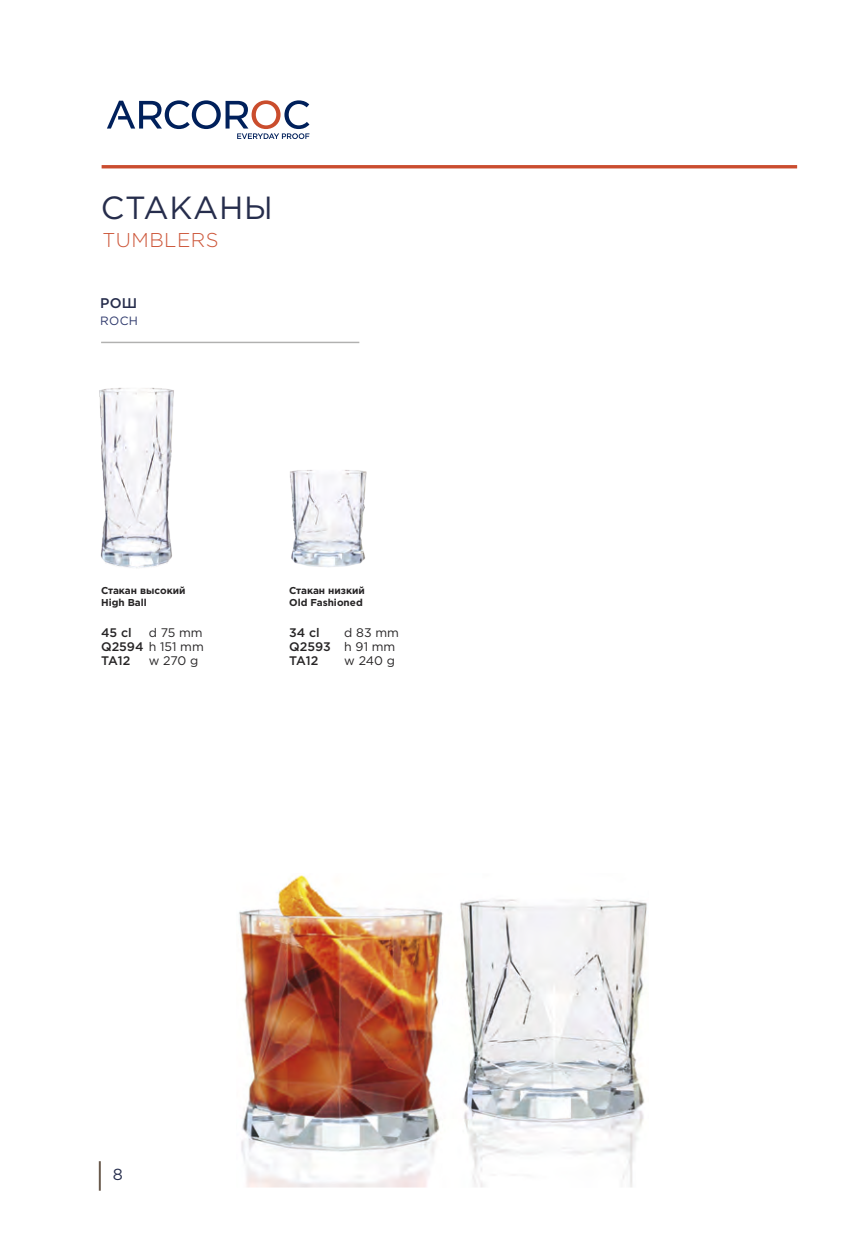
<style>
.page{position:relative;width:868px;height:1248px;background:#fff}
.page>*{position:absolute;margin:0;border:0;box-sizing:border-box;transform-origin:0 0}
.t1{font:32px "Gotham Pro";letter-spacing:.02em;color:#262d4c}
.t2{font:300 20px "Gotham Pro";letter-spacing:.02em;color:#cd573a}
.t3{font:16px "Gotham Pro";color:#262d4c}
.t4{font:500 14px "Gotham Pro";color:#262d4c}
.Стиль_абзаца_2{font:12.4px "Gotham Pro";color:#262425}
.Стиль_абзаца_2-2{font:500 12.4px "Gotham Pro";color:#262425}
.t5{font:12px "Gotham Pro";color:#2e396c}
.Стиль_абзаца_2-3{font:700 10px/12px "Gotham Pro";color:#262425}
.s1{font-weight:500}
</style>
<div class="page">
<hr style="left:99px;top:1161px;width:2px;height:29px;background:#695a4d">
<hr style="left:101px;top:341px;width:258px;height:2px;background:#b1b1b0">
<img style="left:99px;top:387px;width:75px;height:181px">
<svg style="left:107px;top:100px;width:202px;height:39px"></svg>
<hr style="left:102px;top:165px;width:695px;height:3px;background:#ca4d2f">
<img style="left:239px;top:875px;width:408px;height:312px">
<img style="left:290px;top:470px;width:77px;height:97px">
<p class="t1" style="left:101px;top:189px;width:173px">СТАКАНЫ</p>
<p class="t2" style="left:103px;top:228px;width:117px">TUMBLERS</p>
<p class="t4" style="left:100px;top:295px;width:39px">РОШ</p>
<p class="t5" style="left:100px;top:314px;width:39px">ROCH</p>
<p class="Стиль_абзаца_2-3" style="left:101px;top:584px;width:86px">Стакан высокий</p>
<p class="Стиль_абзаца_2-3" style="left:101px;top:596px;width:47px">High Ball</p>
<p class="Стиль_абзаца_2-2" style="left:101px;top:625px;width:32px">45 cl</p>
<p class="Стиль_абзаца_2" style="left:101px;top:639px;width:104px"><span class="s1">Q2594</span> h 151 mm</p>
<p class="Стиль_абзаца_2-2" style="left:101px;top:653px;width:31px">TA12</p>
<p class="Стиль_абзаца_2" style="left:149px;top:625px;width:55px">d 75 mm</p>
<p class="Стиль_абзаца_2" style="left:149px;top:653px;width:51px">w 270 g</p>
<p class="Стиль_абзаца_2-3" style="left:289px;top:584px;width:77px">Стакан низкий<br>Old Fashioned</p>
<p class="Стиль_абзаца_2-2" style="left:289px;top:625px;width:32px">34 cl</p>
<p class="Стиль_абзаца_2-2" style="left:289px;top:639px;width:43px">Q2593</p>
<p class="Стиль_абзаца_2-2" style="left:289px;top:653px;width:31px">TA12</p>
<p class="Стиль_абзаца_2" style="left:344px;top:625px;width:56px">d 83 mm</p>
<p class="Стиль_абзаца_2" style="left:344px;top:639px;width:53px">h 91 mm</p>
<p class="Стиль_абзаца_2" style="left:344px;top:653px;width:52px">w 240 g</p>
<h3 class="t3" style="left:113px;top:1165px;width:12px">8</h3>
</div>
